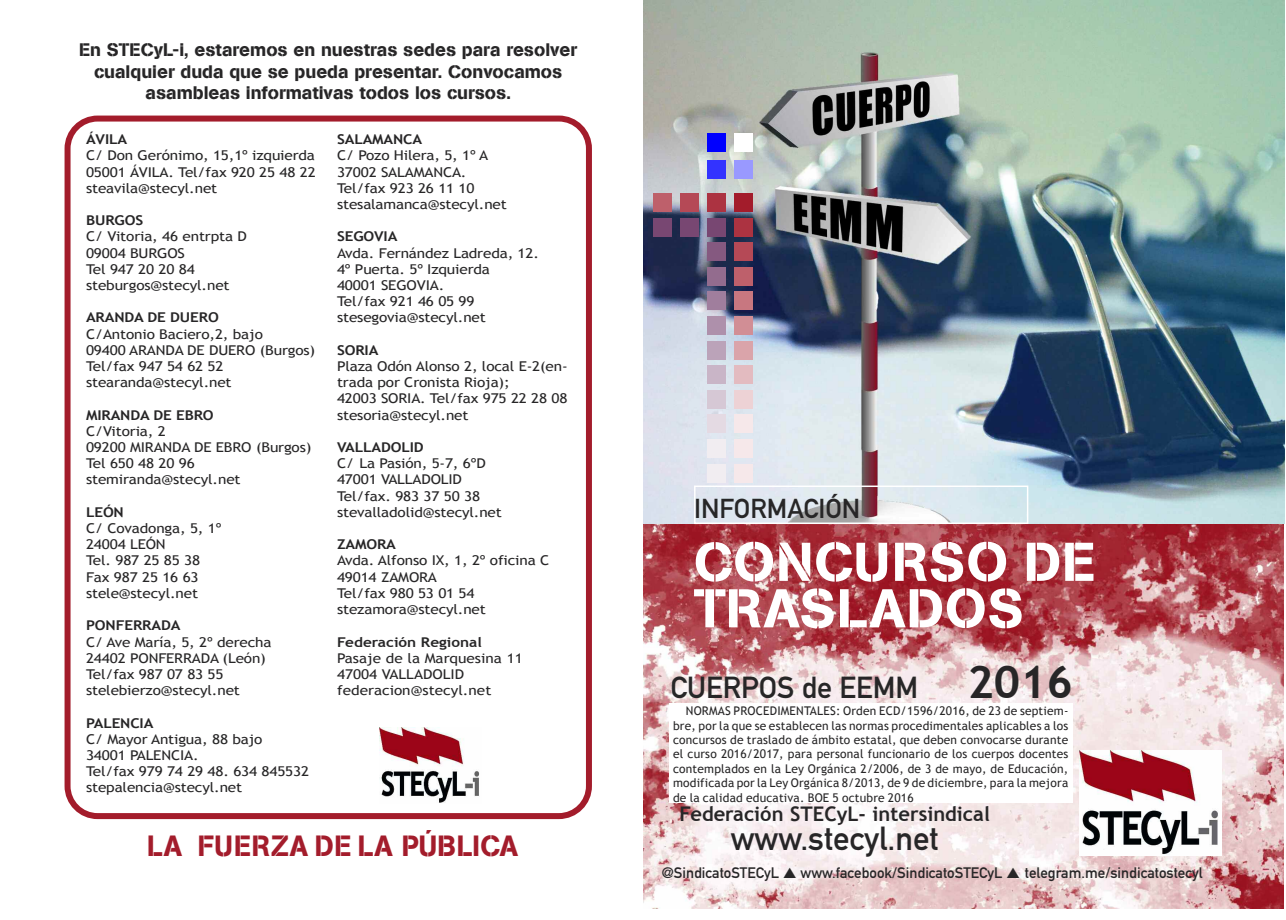
<style>
.page{position:relative;width:1286px;height:920px;background:#fff}
.page>*{position:absolute;margin:0;border:0;box-sizing:border-box;transform-origin:0 0}
.t1{font:54px/46.5px "AG Book Stencil";letter-spacing:.02em;color:#fff}
.t2{font:33px "DIN Mittelschrift Alternate";color:#272627}
.t3{font:30px "DIN Mittelschrift Alternate";color:#272627}
.t4{font:28.95px "AG Book Stencil";letter-spacing:.02em;color:#a31c2b;scale:.95 1}
.t5{font:27px "DIN Mittelschrift Alternate";color:#272627}
.t6{font:700 20.1px "Trebuchet MS";color:#272627}
.t7{font:18px/21.6px "AG Book Stencil";color:#272627;text-align:center}
.t8{font:15px "DIN Mittelschrift Alternate";color:#272627}
.t9{font:13.5px/16.2px "Trebuchet MS";letter-spacing:-.01em;color:#272627;scale:1.14 1}
.t10{font:700 13.5px "Trebuchet MS";letter-spacing:-.01em;color:#272627;scale:1.14 1}
.t11{font:12px/14.4px "Trebuchet MS";letter-spacing:.015em;color:#272627;text-align:justify}
.s1{font-family:"Trebuchet MS";font-weight:700;font-size:45px}
</style>
<div class="page">
<svg style="left:65px;top:116px;width:527px;height:703px"></svg>
<img style="left:643px;top:524px;width:640px;height:385px">
<img style="left:643px;top:1px;width:641px;height:523px">
<div style="left:694px;top:485px;width:334px;height:39px;border:2px solid #fff"></div>
<img style="left:1079px;top:750px;width:142px;height:105px">
<div style="left:707px;top:193px;width:19px;height:19px;background:#ac3341"></div>
<div style="left:707px;top:218px;width:19px;height:19px;background:#784772"></div>
<div style="left:707px;top:242px;width:19px;height:19px;background:#855980"></div>
<div style="left:707px;top:267px;width:19px;height:19px;background:#936c8e"></div>
<div style="left:707px;top:291px;width:19px;height:19px;background:#a07e9d"></div>
<div style="left:707px;top:316px;width:19px;height:19px;background:#ae90ab"></div>
<div style="left:707px;top:341px;width:19px;height:19px;background:#bba3b9"></div>
<div style="left:707px;top:365px;width:19px;height:19px;background:#c9b5c7"></div>
<div style="left:707px;top:390px;width:19px;height:19px;background:#d6c8d5"></div>
<div style="left:707px;top:414px;width:19px;height:19px;background:#e4dae3"></div>
<div style="left:707px;top:439px;width:19px;height:19px;background:#f1edf1"></div>
<div style="left:707px;top:464px;width:19px;height:18px;background:#f1edf1"></div>
<div style="left:734px;top:193px;width:19px;height:19px;background:#a31c2b"></div>
<div style="left:734px;top:218px;width:19px;height:19px;background:#ac3341"></div>
<div style="left:734px;top:242px;width:19px;height:19px;background:#b54956"></div>
<div style="left:653px;top:218px;width:19px;height:19px;background:#784772"></div>
<div style="left:680px;top:218px;width:19px;height:19px;background:#784772"></div>
<div style="left:653px;top:193px;width:19px;height:19px;background:#be606b"></div>
<div style="left:680px;top:193px;width:19px;height:19px;background:#b54956"></div>
<div style="left:734px;top:267px;width:19px;height:19px;background:#be606b"></div>
<div style="left:734px;top:291px;width:19px;height:19px;background:#c87780"></div>
<div style="left:734px;top:316px;width:19px;height:19px;background:#d18e95"></div>
<div style="left:734px;top:341px;width:19px;height:19px;background:#daa4aa"></div>
<div style="left:734px;top:365px;width:19px;height:19px;background:#e3bbc0"></div>
<div style="left:734px;top:390px;width:19px;height:19px;background:#edd2d5"></div>
<div style="left:734px;top:414px;width:19px;height:19px;background:#f6e8ea"></div>
<div style="left:734px;top:439px;width:19px;height:19px;background:#f6e8ea"></div>
<div style="left:734px;top:464px;width:19px;height:18px;background:#f6e8ea"></div>
<div style="left:734px;top:160px;width:19px;height:19px;background:#99f"></div>
<div style="left:707px;top:160px;width:19px;height:19px;background:#33f"></div>
<div style="left:734px;top:133px;width:19px;height:18px;background:#fff"></div>
<div style="left:707px;top:133px;width:19px;height:18px;background:#00f"></div>
<img style="left:379px;top:728px;width:102px;height:75px">
<div style="left:669px;top:704px;width:403px;height:99px;background:#fff"></div>
<h3 class="t7" style="left:79px;top:40px;width:499px">En STECyL-i, estaremos en nuestras sedes para resolver cualquier duda que se pueda presentar. Convocamos asambleas informativas todos los cursos.</h3>
<p class="t10" style="left:86px;top:132px;width:38px">ÁVILA</p>
<p class="t9" style="left:86px;top:148px;width:203px;text-align:justify">C/ Don Gerónimo, 15,1º izquierda 05001 ÁVILA. Tel/fax 920 25 48 22 steavila@stecyl.net</p>
<p class="t10" style="left:86px;top:213px;width:52px">BURGOS</p>
<p class="t9" style="left:86px;top:229px;width:143px">C/ Vitoria, 46 entrpta D<br>09004 BURGOS<br>Tel 947 20 20 84 steburgos@stecyl.net</p>
<p class="t10" style="left:86px;top:310px;width:118px">ARANDA DE DUERO</p>
<p class="t9" style="left:86px;top:326px;width:202px">C/Antonio Baciero,2, bajo<br>09400 ARANDA DE DUERO (Burgos)<br>Tel/fax 947 54 62 52 stearanda@stecyl.net</p>
<p class="t10" style="left:86px;top:407px;width:113px">MIRANDA DE EBRO</p>
<p class="t9" style="left:86px;top:423px;width:199px">C/Vitoria, 2<br>09200 MIRANDA DE EBRO (Burgos)<br>Tel 650 48 20 96 stemiranda@stecyl.net</p>
<p class="t10" style="left:86px;top:504px;width:35px">LEÓN</p>
<p class="t9" style="left:86px;top:520px;width:120px">C/ Covadonga, 5, 1º<br>24004 LEÓN<br>Tel. 987 25 85 38<br>Fax 987 25 16 63 stele@stecyl.net</p>
<p class="t10" style="left:86px;top:618px;width:84px">PONFERRADA</p>
<p class="t9" style="left:86px;top:634px;width:164px">C/ Ave María, 5, 2º derecha<br>24402 PONFERRADA (León)<br>Tel/fax 987 07 83 55 stelebierzo@stecyl.net</p>
<p class="t10" style="left:86px;top:715px;width:61px">PALENCIA</p>
<p class="t9" style="left:86px;top:731px;width:197px">C/ Mayor Antigua, 88 bajo<br>34001 PALENCIA.<br>Tel/fax 979 74 29 48. 634 845532 stepalencia@stecyl.net</p>
<p class="t10" style="left:337px;top:132px;width:76px">SALAMANCA</p>
<p class="t9" style="left:337px;top:148px;width:150px">C/ Pozo Hilera, 5, 1º A<br>37002 SALAMANCA.<br>Tel/fax 923 26 11 10 stesalamanca@stecyl.net</p>
<p class="t10" style="left:337px;top:229px;width:54px">SEGOVIA</p>
<p class="t9" style="left:337px;top:245px;width:179px">Avda. Fernández Ladreda, 12.<br>4º Puerta. 5º Izquierda<br>40001 SEGOVIA.<br>Tel/fax 921 46 05 99 stesegovia@stecyl.net</p>
<p class="t10" style="left:337px;top:342px;width:38px">SORIA</p>
<p class="t9" style="left:337px;top:358px;width:204px">Plaza Odón Alonso 2, local E-2(en&shy;trada por Cronista Rioja);<br>42003 SORIA. Tel/fax 975 22 28 08 stesoria@stecyl.net</p>
<p class="t10" style="left:337px;top:439px;width:78px">VALLADOLID</p>
<p class="t9" style="left:337px;top:455px;width:146px">C/ La Pasión, 5-7, 6ºD<br>47001 VALLADOLID<br>Tel/fax. 983 37 50 38 stevalladolid@stecyl.net</p>
<p class="t10" style="left:337px;top:537px;width:53px">ZAMORA</p>
<p class="t9" style="left:337px;top:553px;width:188px">Avda. Alfonso IX, 1, 2º oficina C<br>49014 ZAMORA<br>Tel/fax 980 53 01 54 stezamora@stecyl.net</p>
<p class="t10" style="left:337px;top:634px;width:129px">Federación Regional</p>
<p class="t9" style="left:337px;top:650px;width:164px">Pasaje de la Marquesina 11<br>47004 VALLADOLID federacion@stecyl.net</p>
<h3 class="t4" style="left:147px;top:834px;width:392px">LA FUERZA DE LA PÚBLICA</h3>
<h3 class="t5" style="left:694px;top:498px;width:168px">INFORMACIÓN</h3>
<h1 class="t1" style="left:694px;top:542px;width:402px">CONCURSO DE<br>TRASLADOS</h1>
<h3 class="t3" style="left:670px;top:677px;width:404px">CUERPOS de EEMM <span class="s1">2016</span></h3>
<p class="t11" style="left:673px;top:704px;width:397px;text-indent:13px">NORMAS PROCEDIMENTALES: Orden ECD/1596/2016, de 23 de septiem&shy;bre, por la que se establecen las normas procedimentales aplicables a los concursos de traslado de ámbito estatal, que deben convocarse durante el curso 2016/2017, para personal funcionario de los cuerpos docentes contemplados en la Ley Orgánica 2/2006, de 3 de mayo, de Educación, modificada por la Ley Orgánica 8/2013, de 9 de diciembre, para la mejora de la calidad educativa. BOE 5 octubre 2016</p>
<h3 class="t6" style="left:679px;top:802px;width:312px">Federación STECyL- intersindical</h3>
<h2 class="t2" style="left:731px;top:826px;width:209px">www.stecyl.net</h2>
<p class="t8" style="left:662px;top:867px;width:542px">@SindicatoSTECyL ▲ www.facebook/SindicatoSTECyL ▲ telegram.me/sindicatostecyl</p>
</div>
